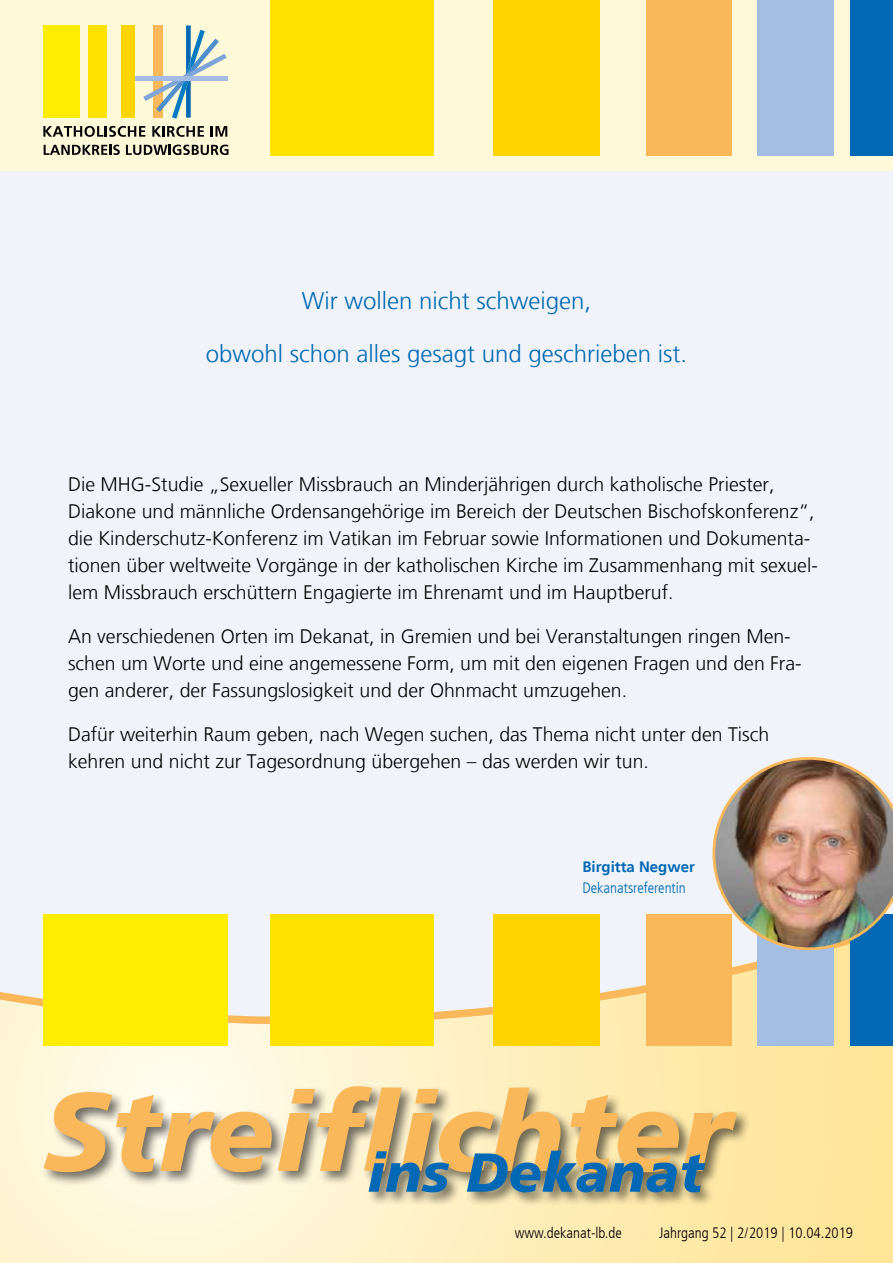
<style>
.page{position:relative;width:893px;height:1263px;background:#fff}
.page>*{position:absolute;margin:0;border:0;box-sizing:border-box;transform-origin:0 0}
.t1{font:300 24px "Frutiger LT";color:#0068b4}
.t2{font:300 19.5px/27px "Frutiger LT";color:#000}
.t3{font:300 condensed 15px "Frutiger LT";color:#000}
.t4{font:300 condensed 15px "Frutiger LT";color:#0068b4}
.t5{font:700 15px "Frutiger LT";color:#0068b4}
.s1{font-size:21px;color:#0068b4}
</style>
<div class="page">
<div style="left:0;top:170px;width:893px;height:1093px;background:#f0f4fa"></div>
<div style="left:0;top:0;width:893px;height:170px;background:#fff8d9"></div>
<div style="left:646px;top:0;width:85px;height:155px;background:#fab85b"></div>
<div style="left:270px;top:0;width:164px;height:155px;background:#ffe200"></div>
<div style="left:493px;top:0;width:107px;height:155px;background:#ffd400"></div>
<div style="left:757px;top:0;width:76px;height:155px;background:#a4bde3"></div>
<div style="left:850px;top:0;width:43px;height:155px;background:#0068b4"></div>
<svg style="left:143px;top:26px;width:84px;height:93px"></svg>
<div style="left:43px;top:26px;width:36px;height:92px;background:#ffed00"></div>
<div style="left:89px;top:26px;width:18px;height:92px;background:#ffe200"></div>
<div style="left:121px;top:26px;width:14px;height:92px;background:#ffd500"></div>
<div style="left:135px;top:76px;width:92px;height:5px;background:#a4bce3"></div>
<svg style="left:43px;top:126px;width:102px;height:11px"></svg>
<svg style="left:152px;top:126px;width:52px;height:11px"></svg>
<svg style="left:211px;top:126px;width:16px;height:11px"></svg>
<svg style="left:44px;top:145px;width:76px;height:10px"></svg>
<svg style="left:126px;top:145px;width:103px;height:10px"></svg>
<svg style="left:0;top:914px;width:893px;height:349px;background:#fceec2"></svg>
<div style="left:43px;top:914px;width:184px;height:131px;background:#ffed00"></div>
<div style="left:646px;top:914px;width:85px;height:131px;background:#fab85b"></div>
<div style="left:270px;top:914px;width:164px;height:131px;background:#ffe200"></div>
<div style="left:493px;top:914px;width:107px;height:131px;background:#ffd400"></div>
<div style="left:757px;top:914px;width:76px;height:131px;background:#a4bde3"></div>
<div style="left:850px;top:914px;width:43px;height:131px;background:#0068b4"></div>
<div style="left:41px;top:1083px;width:711px;height:124px;background:#000;opacity:.56"></div>
<svg style="left:44px;top:1086px;width:693px;height:86px;background:#eac88e"></svg>
<svg style="left:369px;top:1150px;width:336px;height:42px;background:#748f8f"></svg>
<img style="left:712px;top:757px;width:181px;height:193px">
<p class="t1" style="left:302px;top:287px;width:291px">Wir wollen nicht schweigen,</p>
<p class="t1" style="left:206px;top:340px;width:483px">obwohl schon alles gesagt und geschrieben ist.</p>
<p class="t2" style="left:68px;top:471px;width:751px">Die MHG-Studie „Sexueller Missbrauch an Minderjährigen durch katholische Priester, Diakone und männliche Ordensangehörige im Bereich der Deutschen Bischofskonferenz“, die Kinderschutz-Konferenz im Vatikan im Februar sowie Informationen und Dokumenta&shy;tionen über weltweite Vorgänge in der katholischen Kirche im Zusammenhang mit sexuel&shy;lem Missbrauch erschüttern Engagierte im Ehrenamt und im Hauptberuf.</p>
<p class="t2" style="left:68px;top:623px;width:735px">An verschiedenen Orten im Dekanat, in Gremien und bei Veranstaltungen ringen Men&shy;schen um Worte und eine angemessene Form, um mit den eigenen Fragen und den Fra&shy;gen anderer, der Fassungslosigkeit und der Ohnmacht umzugehen.</p>
<p class="t2" style="left:68px;top:721px;width:703px">Dafür weiterhin Raum geben, nach Wegen suchen, das Thema nicht unter den Tisch kehren und nicht zur Tagesordnung übergehen – das werden wir tun.</p>
<p class="t5" style="left:582px;top:858px;width:114px">Birgitta Negwer</p>
<p class="t4" style="left:582px;top:879px;width:105px">Dekanatsreferentin</p>
<p class="t3" style="left:515px;top:1224px;width:109px">www.dekanat-lb.de</p>
<p class="t3" style="left:659px;top:1224px;width:203px">Jahrgang 52 | 2/2019 | 10.04.2019<span class="s1">1</span></p>
</div>
